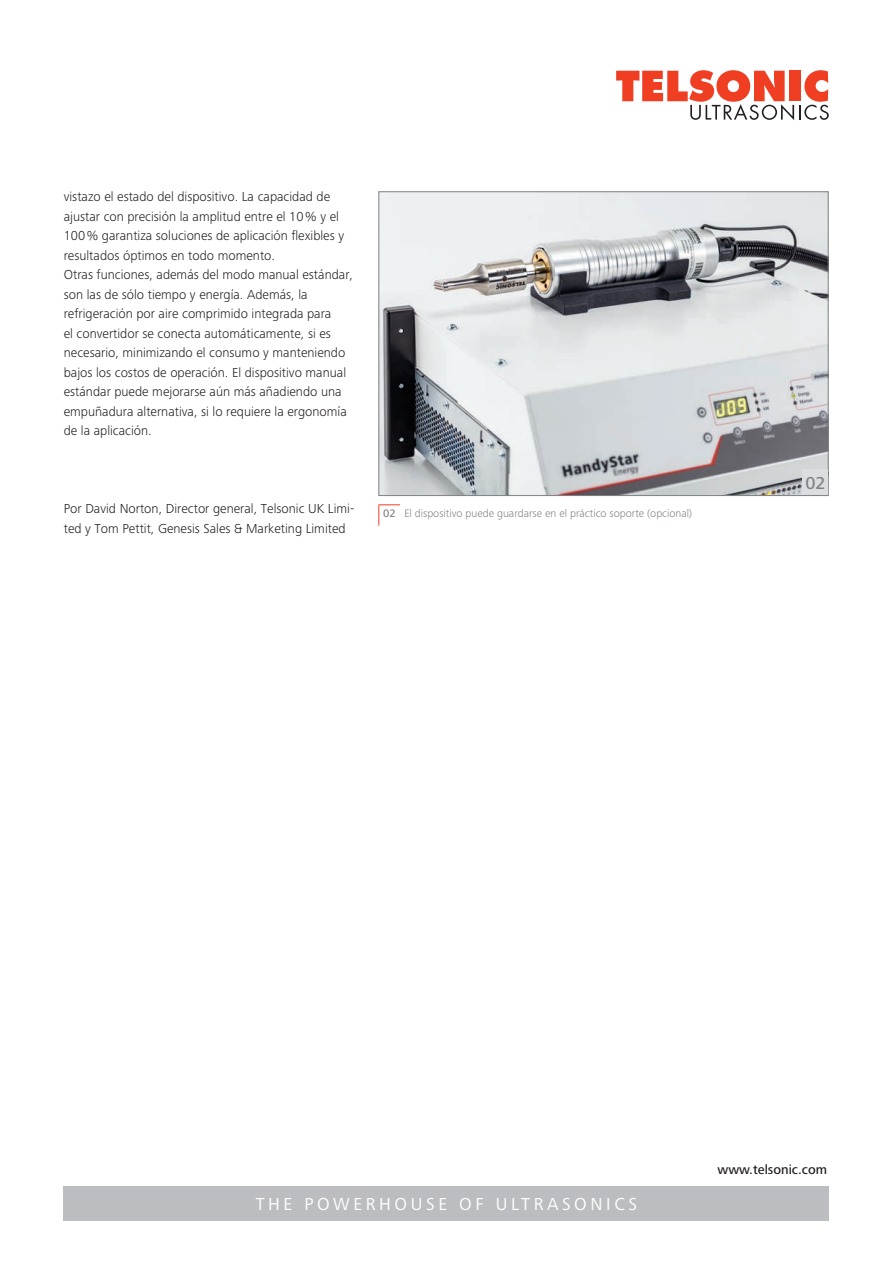
<style>
.page{position:relative;width:893px;height:1263px;background:#fff}
.page>*{position:absolute;margin:0;border:0;box-sizing:border-box;transform-origin:0 0}
.t1{font:18px "Frutiger Next LTW1 G";letter-spacing:.2em;color:#fff}
.t2{font:500 18px "Frutiger Next LTW1 G";color:#808285}
.Lauftext_9_13pt{font:300 13.5px/19.5px "Frutiger Next LTW1 G";color:#231f20}
.t3{font:500 13.5px "Frutiger Next LTW1 G";color:#231f20}
.Legende_7_5_9pt{font:300 11.25px "Frutiger Next LTW1 G";color:#808285}
.Legende_7_5_9pt__med{font:500 11.25px "Frutiger Next LTW1 G";color:#808285}
</style>
<div class="page">
<svg style="left:616px;top:70px;width:213px;height:50px"></svg>
<div style="left:64px;top:1186px;width:765px;height:34px;background:#bcbdc0"></div>
<img style="left:380px;top:193px;width:447px;height:301px">
<div style="left:378px;top:191px;width:451px;height:305px;border:1px solid #808285"></div>
<div style="left:803px;top:470px;width:25px;height:25px;background:#dcdddf"></div>
<svg style="left:378px;top:504px;width:22px;height:22px"></svg>
<p class="Lauftext_9_13pt" style="left:64px;top:187px;width:282px">vistazo el estado del dispositivo. La capacidad de ajustar con precisión la amplitud entre el 10% y el 100% garantiza soluciones de aplicación flexibles y resultados óptimos en todo momento.</p>
<p class="Lauftext_9_13pt" style="left:64px;top:265px;width:291px">Otras funciones, además del modo manual estándar, son las de sólo tiempo y energía. Además, la refrigeración por aire comprimido integrada para<br>el convertidor se conecta automáticamente, si es necesario, minimizando el consumo y manteniendo bajos los costos de operación. El dispositivo manual estándar puede mejorarse aún más añadiendo una empuñadura alternativa, si lo requiere la ergonomía de la aplicación.</p>
<p class="Lauftext_9_13pt" style="left:64px;top:499px;width:292px">Por David Norton, Director general, Telsonic UK Limi&shy;ted y Tom Pettit, Genesis Sales &amp; Marketing Limited</p>
<p class="Legende_7_5_9pt__med" style="left:383px;top:507px;width:14px">02</p>
<p class="Legende_7_5_9pt" style="left:404px;top:507px;width:289px">El dispositivo puede guardarse en el práctico soporte (opcional)</p>
<p class="t2" style="left:805px;top:473px;width:22px">02</p>
<h1 class="t1" style="left:256px;top:1194px;width:383px">THE POWERHOUSE OF ULTRASONICS</h1>
<p class="t3" style="left:717px;top:1161px;width:111px">www.telsonic.com</p>
</div>
